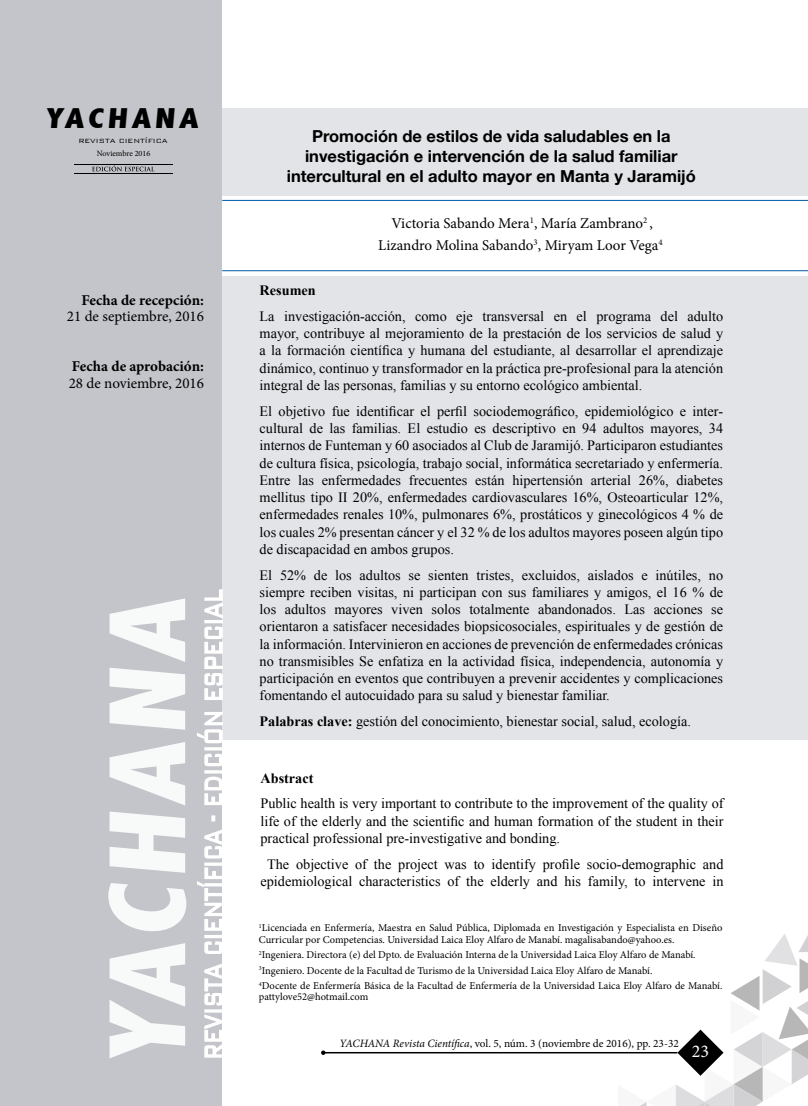
<style>
.page{position:relative;width:808px;height:1106px;background:#fff}
.page>*{position:absolute;margin:0;border:0;box-sizing:border-box;transform-origin:0 0}
.t1{font:800 condensed 28.8px "Abadi";color:#000;scale:1.3 1}
.t2{font:18px "Minion Pro";color:#fff}
.t3{font:700 16.5px/19.8px "Helvetica Neue";color:#000;text-align:center}
.t4{font:15px/22.2px "Minion Pro";color:#000;text-align:center}
.t5{font:700 15px "Minion Pro";color:#000}
.t6{font:14.25px/17.2px "Times New Roman";color:#000;text-align:justify}
.t7{font:700 14.25px "Times New Roman";color:#000}
.t8{font:11.25px "Minion Pro";color:#000}
.t9{font:10.5px/15.5px "Minion Pro";color:#000}
.t10{font:300 8.1px "Bank Gothic";color:#000}
.t11{font:8.1px "Minion Pro";color:#000}
.s1{font-weight:700}
.s2{font-style:italic}
</style>
<div class="page">
<svg style="left:618px;top:934px;width:190px;height:172px"></svg>
<svg style="left:321px;top:1050px;width:4px;height:4px"></svg>
<hr style="left:325px;top:1052px;width:352px;height:1px;background:#000">
<div style="left:1px;top:0;width:221px;height:1106px;background:#c3c5ca"></div>
<div style="left:222px;top:276px;width:586px;height:464px;background:#e3e4e8"></div>
<div style="left:222px;top:108px;width:586px;height:88px;background:#e3e4e8"></div>
<hr style="left:222px;top:200px;width:586px;height:1px;background:#005aa7">
<hr style="left:222px;top:270px;width:586px;height:1px;background:#005aa7">
<svg style="left:92px;top:165px;width:61px;height:6px"></svg>
<hr style="left:74px;top:164px;width:99px;height:1px;background:#000">
<hr style="left:74px;top:173px;width:99px;height:1px;background:#000">
<svg style="left:108px;top:598px;width:78px;height:460px;fill:#f8f9f9"></svg>
<svg style="left:197px;top:589px;width:26px;height:469px"></svg>
<h1 class="t1" style="left:45px;top:102px;width:122px">YACHANA</h1>
<p class="t10" style="left:78px;top:134px;width:91px">REVISTA CIENTÍFICA</p>
<p class="t11" style="left:97px;top:148px;width:55px">Noviembre 2016</p>
<p class="t5" style="left:81px;top:289px;width:124px">Fecha de recepción:</p>
<p class="t4" style="left:67px;top:305px;width:139px">21 de septiembre, 2016</p>
<p class="t5" style="left:72px;top:356px;width:134px">Fecha de aprobación:</p>
<p class="t4" style="left:69px;top:372px;width:137px">28 de noviembre, 2016</p>
<p class="t3" style="left:287px;top:126px;width:411px">Promoción de estilos de vida saludables en la investigación e intervención de la salud familiar intercultural en el adulto mayor en Manta y Jaramijó</p>
<p class="t4" style="left:378px;top:212px;width:286px">Victoria Sabando Mera<sup>1</sup>, María Zambrano<sup>2</sup> ,<br>Lizandro Molina Sabando<sup>3</sup>, Miryam Loor Vega<sup>4</sup></p>
<p class="t7" style="left:260px;top:280px;width:58px">Resumen</p>
<p class="t6" style="left:260px;top:307px;width:465px">La investigación-acción, como eje transversal en el programa del adulto mayor, contribuye al mejoramiento de la prestación de los servicios de salud y a la formación científica y humana del estudiante, al desarrollar el aprendizaje dinámico, continuo y transformador en la práctica pre-profesional para la atención integral de las personas, familias y su entorno ecológico ambiental.</p>
<p class="t6" style="left:260px;top:402px;width:465px">El objetivo fue identificar el perfil sociodemográfico, epidemiológico e inter&shy;cultural de las familias. El estudio es descriptivo en 94 adultos mayores, 34 internos de Funteman y 60 asociados al Club de Jaramijó. Participaron estudiantes de cultura física, psicología, trabajo social, informática secretariado y enfermería.<br>Entre las enfermedades frecuentes están hipertensión arterial 26%, diabetes mellitus tipo II 20%, enfermedades cardiovasculares 16%, Osteoarticular 12%, enfermedades renales 10%, pulmonares 6%, prostáticos y ginecológicos 4 % de los cuales 2% presentan cáncer y el 32 % de los adultos mayores poseen algún tipo de discapacidad en ambos grupos.</p>
<p class="t6" style="left:260px;top:566px;width:465px">El 52% de los adultos se sienten tristes, excluidos, aislados e inútiles, no siempre reciben visitas, ni participan con sus familiares y amigos, el 16 % de los adultos mayores viven solos totalmente abandonados. Las acciones se orientaron a satisfacer necesidades biopsicosociales, espirituales y de gestión de la información. Intervinieron en acciones de prevención de enfermedades crónicas no transmisibles Se enfatiza en la actividad física, independencia, autonomía y participación en eventos que contribuyen a prevenir accidentes y complicaciones fomentando el autocuidado para su salud y bienestar familiar.</p>
<p class="t6" style="left:260px;top:712px;width:433px"><span class="s1">Palabras clave:</span> gestión del conocimiento, bienestar social, salud, ecología.</p>
<p class="t7" style="left:260px;top:768px;width:55px">Abstract</p>
<p class="t6" style="left:260px;top:794px;width:465px">Public health is very important to contribute to the improvement of the quality of life of the elderly and the scientific and human formation of the student in their practical professional pre-investigative and bonding.</p>
<p class="t6" style="left:260px;top:855px;width:465px;text-align:center">The objective of the project was to identify profile socio-demographic and epidemiological characteristics of the elderly and his family, to intervene in</p>
<p class="t9" style="left:259px;top:922px;width:465px;line-height:11.2px"><sup>1</sup>Licenciada en Enfermería, Maestra en Salud Pública, Diplomada en Investigación y Especialista en Diseño<br>Curricular por Competencias. Universidad Laica Eloy Alfaro de Manabí. magalisabando@yahoo.es.</p>
<p class="t9" style="left:259px;top:947px;width:465px"><sup>2</sup>Ingeniera. Directora (e) del Dpto. de Evaluación Interna de la Universidad Laica Eloy Alfaro de Manabí.<br><sup>3</sup>Ingeniero. Docente de la Facultad de Turismo de la Universidad Laica Eloy Alfaro de Manabí.<br><sup>4</sup>Docente de Enfermería Básica de la Facultad de Enfermería de la Universidad Laica Eloy Alfaro de Manabí.</p>
<p class="t9" style="left:259px;top:989px;width:111px">pattylove52@hotmail.com</p>
<p class="t8" style="left:339px;top:1036px;width:341px"><span class="s2">YACHANA Revista Científica</span>, vol. 5, núm. 3 (noviembre de 2016), pp. 23-32</p>
<p class="t2" style="left:692px;top:1039px;width:19px">23</p>
</div>
